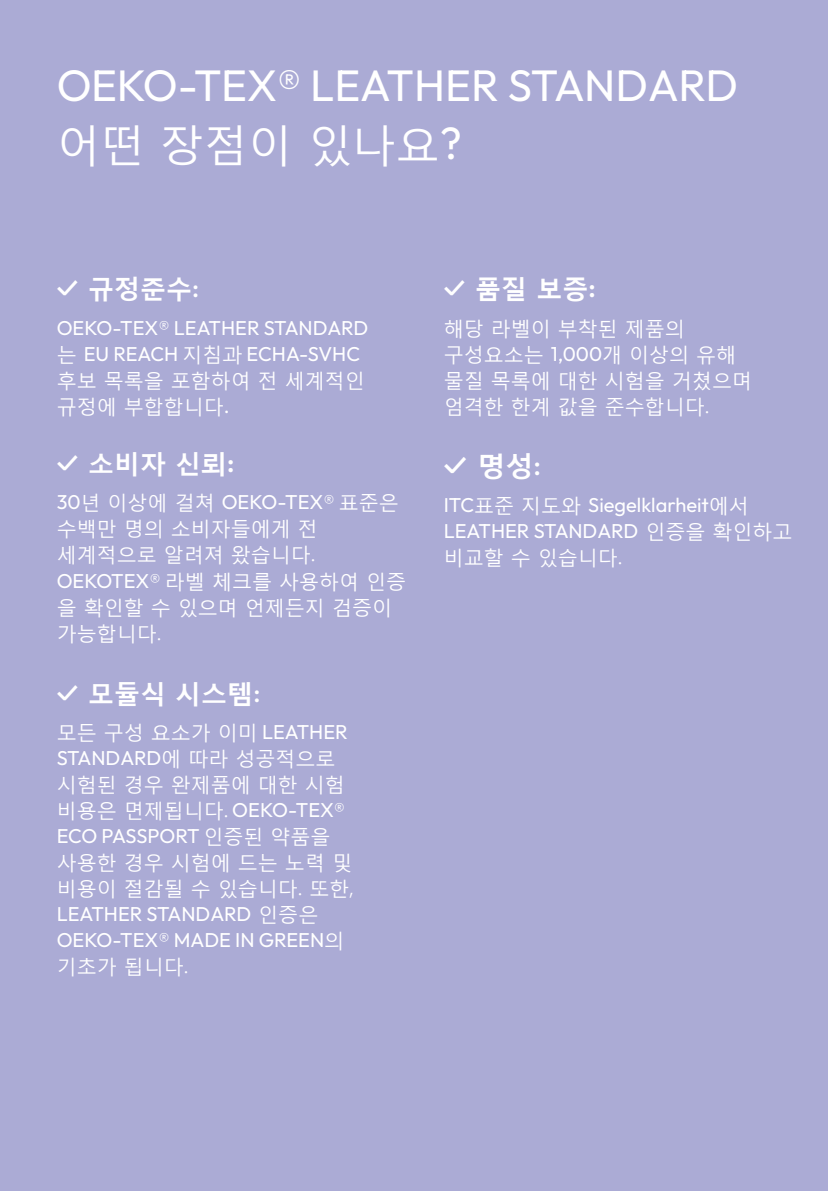
<style>
.page{position:relative;width:828px;height:1191px;background:#ababd5}
.page>*{position:absolute;margin:0;border:0;box-sizing:border-box;transform-origin:0 0}
.t1{font:44px "Outfit";letter-spacing:-.01em;color:#fff}
.t2{font:44px "Malgun Gothic";color:#fff}
.t3{font:700 28px "Malgun Gothic";color:#fff}
.t4{font:700 26px "Malgun Gothic";color:#fff}
.t5{font:20px/26px "Malgun Gothic";color:#fff}
.t6{font:20px/26px "Outfit";color:#fff}
.t7{font:20px "Outfit";letter-spacing:-.02em;color:#fff}
.s1{font-family:"Outfit"}
.s2{font-family:"Outfit";font-weight:600}
.s3{font-family:"Outfit";font-weight:500}
.s4{font-family:"Malgun Gothic"}
</style>
<div class="page">
<h1 class="t1" style="left:57px;top:60px;width:683px">OEKO-TEX® LEATHER STANDARD</h1>
<h1 class="t2" style="left:57px;top:118px;width:407px">어떤 장점이 있나요<span class="s1">?</span></h1>
<h3 class="t4" style="left:57px;top:272px;width:144px"><span class="s2">✓</span> 규정준수<span class="s3">:</span></h3>
<p class="t6" style="left:57px;top:314px;width:313px">OEKO-TEX® LEATHER STANDARD <span class="s4">는</span> EU REACH <span class="s4">지침과</span> ECHA-SVHC</p>
<p class="t5" style="left:57px;top:367px;width:310px">후보 목록을 포함하여 전 세계적인 규정에 부합합니다<span class="s1">.</span></p>
<h3 class="t4" style="left:57px;top:447px;width:179px"><span class="s2">✓</span> 소비자 신뢰<span class="s2">:</span></h3>
<p class="t6" style="left:57px;top:489px;width:344px">30<span class="s4">년 이상에 걸쳐</span> OEKO-TEX® <span class="s4">표준은</span></p>
<p class="t5" style="left:57px;top:515px;width:351px">수백만 명의 소비자들에게 전 세계적으로 알려져 왔습니다.<br><span class="s1">OEKOTEX®</span> 라벨 체크를 사용하여 인증 을 확인할 수 있으며 언제든지 검증이 가능합니다.</p>
<h3 class="t4" style="left:57px;top:677px;width:205px"><span class="s2">✓</span> 모듈식 시스템<span class="s3">:</span></h3>
<p class="t5" style="left:57px;top:719px;width:293px">모든 구성 요소가 이미 <span class="s1">LEATHER</span></p>
<p class="t6" style="left:57px;top:745px;width:280px">STANDARD<span class="s4">에 따라 성공적으로</span></p>
<p class="t5" style="left:57px;top:771px;width:290px">시험된 경우 완제품에 대한 시험 비용은 면제됩니다. <span class="s1">OEKO-TEX®</span></p>
<p class="t7" style="left:57px;top:825px;width:275px">ECO PASSPORT <span class="s4">인증된 약품을</span></p>
<p class="t5" style="left:57px;top:849px;width:298px">사용한 경우 시험에 드는 노력 및 비용이 절감될 수 있습니다. 또한,</p>
<p class="t6" style="left:57px;top:901px;width:289px">LEATHER STANDARD <span class="s4">인증은<br></span>OEKO-TEX® MADE IN GREEN<span class="s4">의</span></p>
<p class="t5" style="left:57px;top:953px;width:133px">기초가 됩니다.</p>
<h3 class="t4" style="left:444px;top:272px;width:153px"><span class="s2">✓</span> 품질 보증<span class="s2">:</span></h3>
<p class="t5" style="left:444px;top:315px;width:310px">해당 라벨이 부착된 제품의 구성요소는 <span class="s1">1,000</span>개 이상의 유해 물질 목록에 대한 시험을 거쳤으며 엄격한 한계 값을 준수합니다.</p>
<h2 class="t3" style="left:444px;top:448px;width:99px"><span class="s2">✓</span> 명성<span class="s3">:</span></h2>
<p class="t6" style="left:444px;top:492px;width:350px">ITC<span class="s4">표준 지도와</span> Siegelklarheit<span class="s4">에서<br></span>LEATHER STANDARD <span class="s4">인증을 확인하고</span></p>
<p class="t5" style="left:444px;top:544px;width:180px">비교할 수 있습니다.</p>
</div>
